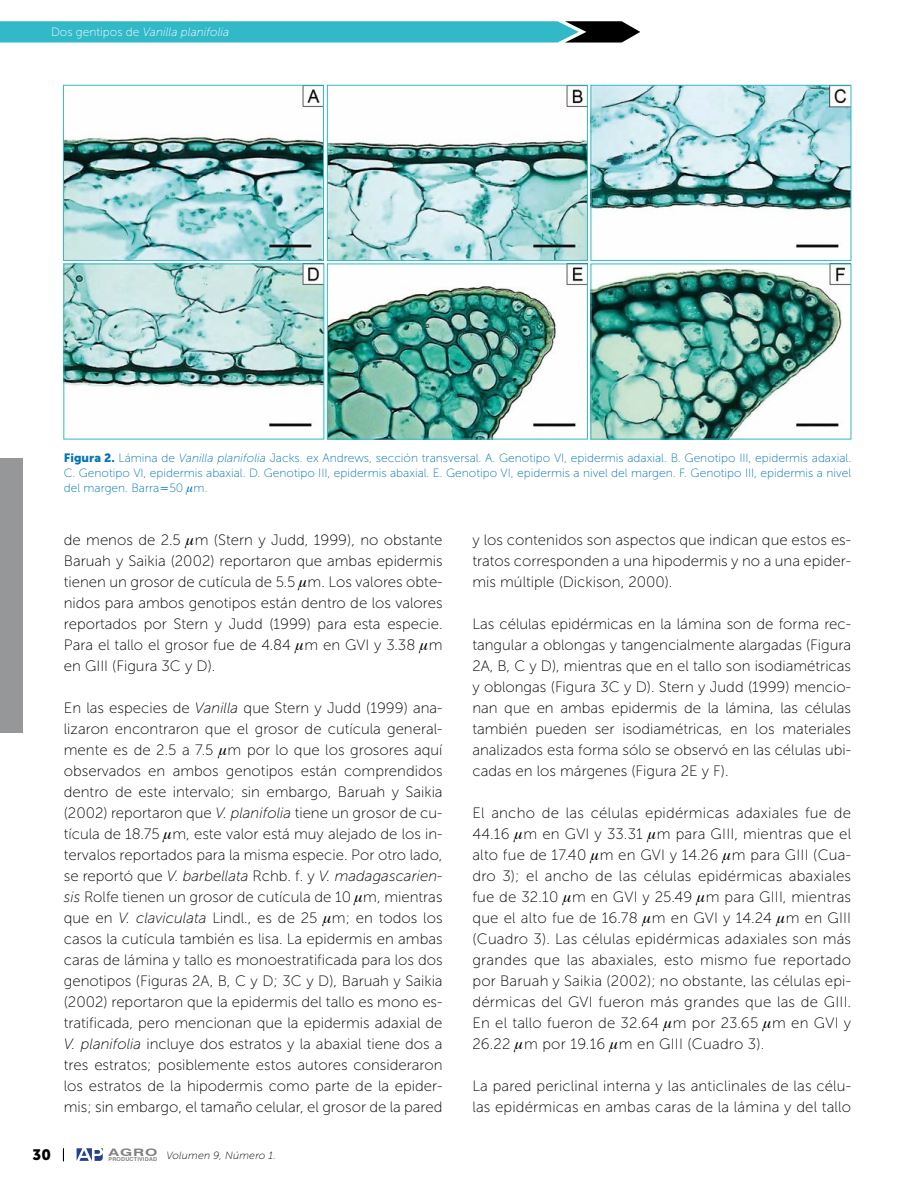
<style>
.page{position:relative;width:915px;height:1191px;background:#fff}
.page>*{position:absolute;margin:0;border:0;box-sizing:border-box;transform-origin:0 0}
.t1{font:15px/21px "Museo Sans 100";color:#000;text-align:justify}
.t2{font:15px "Museo Sans 900";color:#000}
.t3{font:12px/15px "Museo Sans 100";color:#0075b4;text-align:justify}
.t4{font:italic 12px "Museo Sans 100";color:#fff}
.t5{font:italic 10.5px "Museo Sans 100";letter-spacing:.02em;color:#000}
.t6{font:700 10.35px "Swiss 721 BT";color:#000;scale:1.52 1}
.s1{font-style:normal}
.s2{font-family:"Museo Sans 900"}
.s3{font-style:italic}
</style>
<div class="page">
<svg style="left:0;top:21px;width:640px;height:22px;background:#38adba"></svg>
<svg style="left:63px;top:1148px;width:1px;height:13px"></svg>
<div style="left:0;top:458px;width:22px;height:275px;background:#969798"></div>
<svg style="left:77px;top:1148px;width:26px;height:12px"></svg>
<img style="left:65px;top:87px;width:256px;height:172px">
<div style="left:63px;top:85px;width:260px;height:176px;border:1px solid #31b9c8"></div>
<img style="left:329px;top:87px;width:256px;height:172px">
<div style="left:327px;top:85px;width:260px;height:176px;border:1px solid #31b9c8"></div>
<img style="left:592px;top:87px;width:256px;height:161px">
<div style="left:590px;top:85px;width:260px;height:176px;border:1px solid #31b9c8"></div>
<img style="left:66px;top:266px;width:256px;height:161px">
<img style="left:329px;top:266px;width:256px;height:171px">
<div style="left:327px;top:264px;width:260px;height:175px;border:1px solid #31b9c8"></div>
<img style="left:592px;top:266px;width:256px;height:171px">
<p class="t4" style="left:51px;top:26px;width:180px"><span class="s1">Dos gentipos de</span> Vanilla planifolia</p>
<p class="t2" style="left:33px;top:1146px;width:20px">30</p>
<p class="t3" style="left:64px;top:450px;width:788px"><span class="s2">Figura 2.</span> Lámina de <span class="s3">Vanilla planifolia</span> Jacks. ex Andrews, sección transversal. A. Genotipo VI, epidermis adaxial. B. Genotipo III, epidermis adaxial.<br>C. Genotipo VI, epidermis abaxial. D. Genotipo III, epidermis abaxial. E. Genotipo VI, epidermis a nivel del margen. F. Genotipo III, epidermis a nivel del margen. Barra 50 m.</p>
<p class="t1" style="left:64px;top:530px;width:380px">de menos de 2.5 m (Stern y Judd, 1999), no obstante Baruah y Saikia (2002) reportaron que ambas epidermis tienen un grosor de cutícula de 5.5 m. Los valores obte&shy;nidos para ambos genotipos están dentro de los valores reportados por Stern y Judd (1999) para esta especie.<br>Para el tallo el grosor fue de 4.84 m en GVI y 3.38 m en GIII (Figura 3C y D).</p>
<p class="t1" style="left:64px;top:698px;width:380px">En las especies de <span class="s3">Vanilla</span> que Stern y Judd (1999) ana&shy;lizaron encontraron que el grosor de cutícula general&shy;mente es de 2.5 a 7.5 m por lo que los grosores aquí observados en ambos genotipos están comprendidos dentro de este intervalo; sin embargo, Baruah y Saikia (2002) reportaron que <span class="s3">V. planifolia</span> tiene un grosor de cu&shy;tícula de 18.75 m, este valor está muy alejado de los in&shy;tervalos reportados para la misma especie. Por otro lado, se reportó que <span class="s3">V. barbellata</span> Rchb. f. y <span class="s3">V. madagascarien&shy;sis</span> Rolfe tienen un grosor de cutícula de 10 m, mientras que en <span class="s3">V. claviculata</span> Lindl., es de 25 m; en todos los casos la cutícula también es lisa. La epidermis en ambas caras de lámina y tallo es monoestratificada para los dos genotipos (Figuras 2A, B, C y D; 3C y D), Baruah y Saikia (2002) reportaron que la epidermis del tallo es mono es&shy;tratificada, pero mencionan que la epidermis adaxial de <span class="s3">V. planifolia</span> incluye dos estratos y la abaxial tiene dos a tres estratos; posiblemente estos autores consideraron los estratos de la hipodermis como parte de la epider&shy;mis; sin embargo, el tamaño celular, el grosor de la pared</p>
<p class="t1" style="left:472px;top:529px;width:380px">y los contenidos son aspectos que indican que estos es&shy;tratos corresponden a una hipodermis y no a una epider&shy;mis múltiple (Dickison, 2000).</p>
<p class="t1" style="left:472px;top:613px;width:380px">Las células epidérmicas en la lámina son de forma rec&shy;tangular a oblongas y tangencialmente alargadas (Figura 2A, B, C y D), mientras que en el tallo son isodiamétricas y oblongas (Figura 3C y D). Stern y Judd (1999) mencio&shy;nan que en ambas epidermis de la lámina, las células también pueden ser isodiamétricas, en los materiales analizados esta forma sólo se observó en las células ubi&shy;cadas en los márgenes (Figura 2E y F).</p>
<p class="t1" style="left:472px;top:802px;width:380px">El ancho de las células epidérmicas adaxiales fue de 44.16 m en GVI y 33.31 m para GIII, mientras que el alto fue de 17.40 m en GVI y 14.26 m para GIII (Cua&shy;dro 3); el ancho de las células epidérmicas abaxiales fue de 32.10 m en GVI y 25.49 m para GIII, mientras que el alto fue de 16.78 m en GVI y 14.24 m en GIII (Cuadro 3). Las células epidérmicas adaxiales son más grandes que las abaxiales, esto mismo fue reportado por Baruah y Saikia (2002); no obstante, las células epi&shy;dérmicas del GVI fueron más grandes que las de GIII.<br>En el tallo fueron de 32.64 m por 23.65 m en GVI y 26.22 m por 19.16 m en GIII (Cuadro 3).</p>
<p class="t1" style="left:472px;top:1075px;width:380px">La pared periclinal interna y las anticlinales de las célu&shy;las epidérmicas en ambas caras de la lámina y del tallo</p>
<p class="t6" style="left:108px;top:1145px;width:34px">AGRO</p>
<p class="t5" style="left:108px;top:1149px;width:169px"><sub>PRODUCTIVIDAD</sub> Volumen 9, Número 1.</p>
</div>
